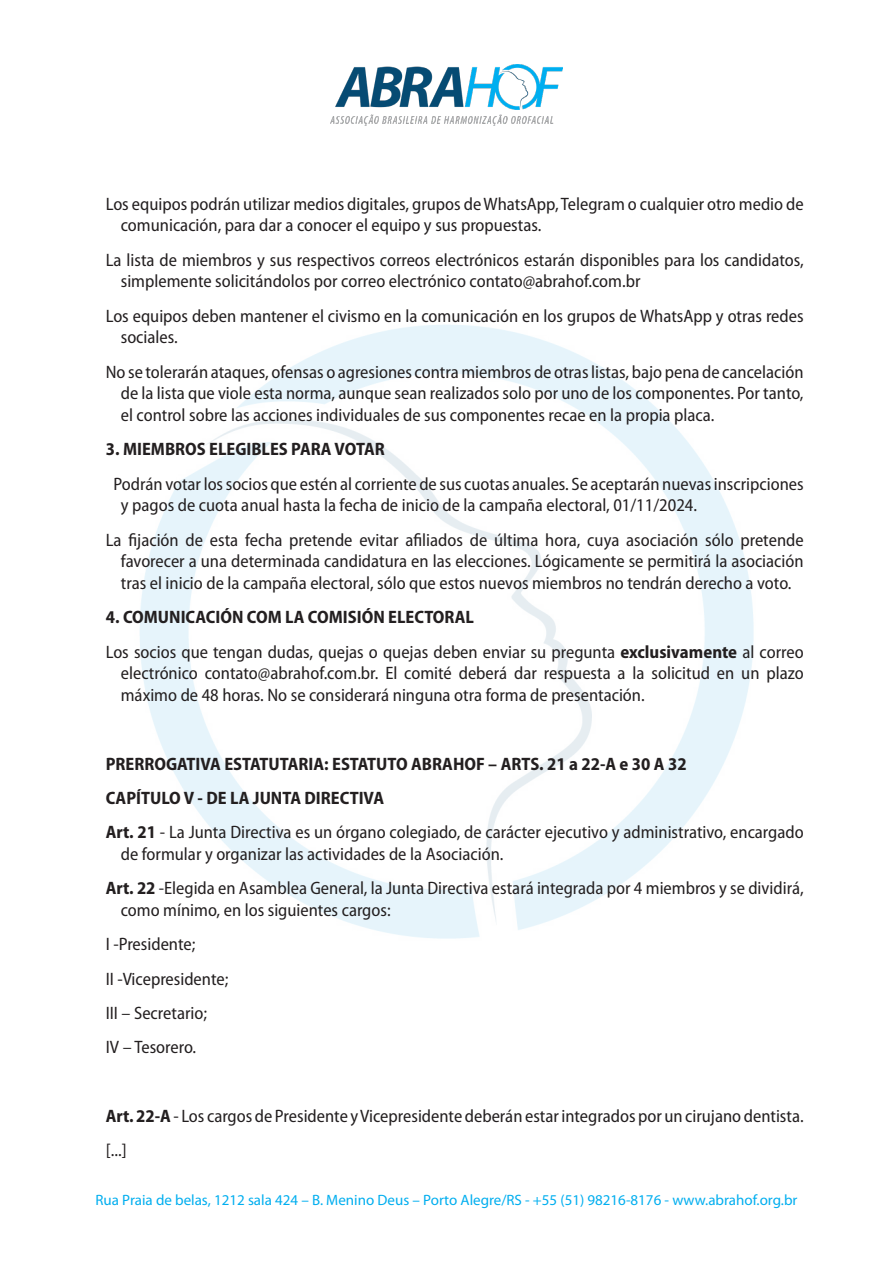
<style>
.page{position:relative;width:893px;height:1263px;background:#fff}
.page>*{position:absolute;margin:0;border:0;box-sizing:border-box;transform-origin:0 0}
.t1{font:semi-condensed 18px/21.6px "Myriad Pro";color:#231f20}
.t2{font:700 semi-condensed 18px/34.3px "Myriad Pro";color:#231f20}
.t3{font:15px "Myriad Pro";color:#00aeef}
.s1{font-weight:700}
.s2{font-weight:400}
</style>
<div class="page">
<img style="left:139px;top:324px;width:615px;height:615px">
<img style="left:330px;top:64px;width:233px;height:61px">
<p class="t1" style="left:121px;top:193px;width:684px;text-indent:-15px">Los equipos podrán utilizar medios digitales, grupos de WhatsApp, Telegram o cualquier otro medio de comunicación, para dar a conocer el equipo y sus propuestas.</p>
<p class="t1" style="left:121px;top:249px;width:684px;text-indent:-15px">La lista de miembros y sus respectivos correos electrónicos estarán disponibles para los candidatos, simplemente solicitándolos por correo electrónico contato@abrahof.com.br</p>
<p class="t1" style="left:121px;top:305px;width:684px;text-indent:-15px">Los equipos deben mantener el civismo en la comunicación en los grupos de WhatsApp y otras redes sociales.</p>
<p class="t1" style="left:121px;top:361px;width:684px;text-align:justify;text-indent:-15px">No se tolerarán ataques, ofensas o agresiones contra miembros de otras listas, bajo pena de cancelación de la lista que viole esta norma, aunque sean realizados solo por uno de los componentes. Por tanto, el control sobre las acciones individuales de sus componentes recae en la propia placa.</p>
<p class="t2" style="left:106px;top:432px;width:281px">3. MIEMBROS ELEGIBLES PARA VOTAR</p>
<p class="t1" style="left:121px;top:473px;width:684px;text-indent:-7px">Podrán votar los socios que estén al corriente de sus cuotas anuales. Se aceptarán nuevas inscripciones y pagos de cuota anual hasta la fecha de inicio de la campaña electoral, 01/11/2024.</p>
<p class="t1" style="left:121px;top:528px;width:684px;text-align:justify;text-indent:-15px">La fijación de esta fecha pretende evitar afiliados de última hora, cuya asociación sólo pretende favorecer a una determinada candidatura en las elecciones. Lógicamente se permitirá la asociación tras el inicio de la campaña electoral, sólo que estos nuevos miembros no tendrán derecho a voto.</p>
<p class="t1" style="left:106px;top:600px;width:699px;line-height:34.3px"><span class="s1">4. COMUNICACIÓN COM LA COMISIÓN ELECTORAL<br></span>Los socios que tengan dudas, quejas o quejas deben enviar su pregunta <span class="s1">exclusivamente</span> al correo</p>
<p class="t1" style="left:121px;top:662px;width:684px">electrónico contato@abrahof.com.br. El comité deberá dar respuesta a la solicitud en un plazo máximo de 48 horas. No se considerará ninguna otra forma de presentación.</p>
<p class="t2" style="left:106px;top:746px;width:699px">PRERROGATIVA ESTATUTARIA: ESTATUTO ABRAHOF – ARTS. 21 a 22-A e 30 A 32<br>CAPÍTULO V - DE LA JUNTA DIRECTIVA<br>Art. 21 <span class="s2">- La Junta Directiva es un órgano colegiado, de carácter ejecutivo y administrativo, encargado</span></p>
<p class="t1" style="left:106px;top:836px;width:699px;line-height:34.3px;text-indent:15px">de formular y organizar las actividades de la Asociación.<br><span class="s1">Art. 22</span> -Elegida en Asamblea General, la Junta Directiva estará integrada por 4 miembros y se dividirá,</p>
<p class="t1" style="left:106px;top:892px;width:286px;line-height:34.3px;text-indent:15px">como mínimo, en los siguientes cargos:<br>I -Presidente;<br>II -Vicepresidente;<br>III – Secretario;<br>IV – Tesorero.</p>
<p class="t1" style="left:106px;top:1098px;width:699px;line-height:34.3px"><span class="s1">Art. 22-A</span> - Los cargos de Presidente y Vicepresidente deberán estar integrados por un cirujano dentista. [...]</p>
<p class="t3" style="left:96px;top:1190px;width:703px">Rua Praia de belas, 1212 sala 424 – B. Menino Deus – Porto Alegre/RS - +55 (51) 98216-8176 - www.abrahof.org.br</p>
</div>
